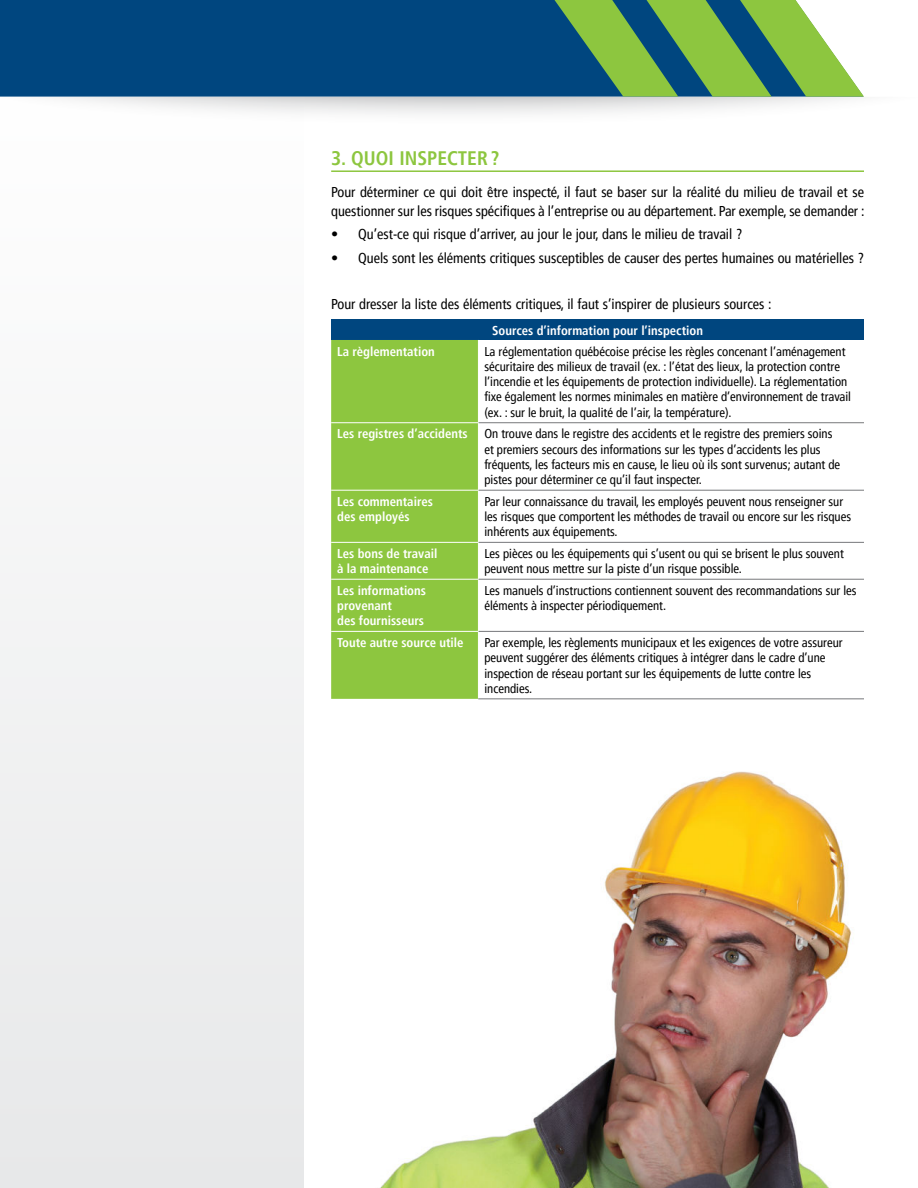
<style>
.page{position:relative;width:918px;height:1188px;background:#fff}
.page>*{position:absolute;margin:0;border:0;box-sizing:border-box;transform-origin:0 0}
.t1{font:700 condensed 19.5px "Frutiger LT Pro";color:#8dc63f}
.t2{font:condensed 14.25px/18.8px "Frutiger LT Pro";color:#000}
.t3{font:condensed 12.75px/15.3px "Frutiger LT Pro";color:#000}
.t4{font:700 condensed 12.75px/15.3px "Frutiger LT Pro";color:#fff}
</style>
<div class="page">
<hr style="left:331px;top:170px;width:533px;height:2px;background:#8dc63f">
<div style="left:331px;top:320px;width:533px;height:20px;background:#00467f"></div>
<div style="left:331px;top:340px;width:147px;height:359px;background:#8dc63f"></div>
<hr style="left:331px;top:422px;width:148px;height:1px;background:#fff">
<hr style="left:331px;top:490px;width:148px;height:1px;background:#fff">
<hr style="left:331px;top:542px;width:148px;height:1px;background:#fff">
<hr style="left:331px;top:579px;width:148px;height:1px;background:#fff">
<hr style="left:331px;top:631px;width:148px;height:1px;background:#fff">
<hr style="left:479px;top:422px;width:385px;height:1px;background:#77787b">
<hr style="left:479px;top:490px;width:385px;height:1px;background:#77787b">
<hr style="left:479px;top:542px;width:385px;height:1px;background:#77787b">
<hr style="left:479px;top:579px;width:385px;height:1px;background:#77787b">
<hr style="left:479px;top:631px;width:385px;height:1px;background:#77787b">
<hr style="left:478px;top:699px;width:386px;height:1px;background:#77787b">
<div style="left:0;top:97px;width:304px;height:1091px;background:#f2f3f3"></div>
<svg style="left:0;top:0;width:864px;height:127px"></svg>
<img style="left:380px;top:771px;width:472px;height:417px">
<h1 class="t1" style="left:331px;top:148px;width:170px">3. QUOI INSPECTER ?</h1>
<p class="t2" style="left:331px;top:183px;width:535px">Pour déterminer ce qui doit être inspecté, il faut se baser sur la réalité du milieu de travail et se questionner sur les risques spécifiques à l’entreprise ou au département. Par exemple, se demander :</p>
<p class="t2" style="left:331px;top:226px;width:413px">• Qu’est-ce qui risque d’arriver, au jour le jour, dans le milieu de travail ?</p>
<p class="t2" style="left:331px;top:250px;width:534px">• Quels sont les éléments critiques susceptibles de causer des pertes humaines ou matérielles ?</p>
<p class="t2" style="left:331px;top:295px;width:442px">Pour dresser la liste des éléments critiques, il faut s’inspirer de plusieurs sources :</p>
<p class="t4" style="left:492px;top:323px;width:212px">Sources d’information pour l’inspection</p>
<p class="t4" style="left:337px;top:344px;width:99px">La règlementation</p>
<p class="t3" style="left:484px;top:344px;width:368px">La réglementation québécoise précise les règles concenant l’aménagement sécuritaire des milieux de travail (ex. : l’état des lieux, la protection contre l’incendie et les équipements de protection individuelle). La réglementation fixe également les normes minimales en matière d’environnement de travail (ex. : sur le bruit, la qualité de l’air, la température).</p>
<p class="t4" style="left:337px;top:426px;width:132px">Les registres d’accidents</p>
<p class="t3" style="left:484px;top:426px;width:357px">On trouve dans le registre des accidents et le registre des premiers soins et premiers secours des informations sur les types d’accidents les plus fréquents, les facteurs mis en cause, le lieu où ils sont survenus; autant de pistes pour déterminer ce qu’il faut inspecter.</p>
<p class="t4" style="left:337px;top:494px;width:97px">Les commentaires des employés</p>
<p class="t3" style="left:484px;top:494px;width:368px">Par leur connaissance du travail, les employés peuvent nous renseigner sur les risques que comportent les méthodes de travail ou encore sur les risques inhérents aux équipements.</p>
<p class="t4" style="left:337px;top:546px;width:102px">Les bons de travail à la maintenance</p>
<p class="t3" style="left:484px;top:546px;width:361px">Les pièces ou les équipements qui s’usent ou qui se brisent le plus souvent peuvent nous mettre sur la piste d’un risque possible.</p>
<p class="t4" style="left:337px;top:583px;width:90px">Les informations provenant<br>des fournisseurs</p>
<p class="t3" style="left:484px;top:583px;width:374px">Les manuels d’instructions contiennent souvent des recommandations sur les éléments à inspecter périodiquement.</p>
<p class="t4" style="left:337px;top:635px;width:128px">Toute autre source utile</p>
<p class="t3" style="left:484px;top:635px;width:360px">Par exemple, les règlements municipaux et les exigences de votre assureur peuvent suggérer des éléments critiques à intégrer dans le cadre d’une inspection de réseau portant sur les équipements de lutte contre les incendies.</p>
</div>
